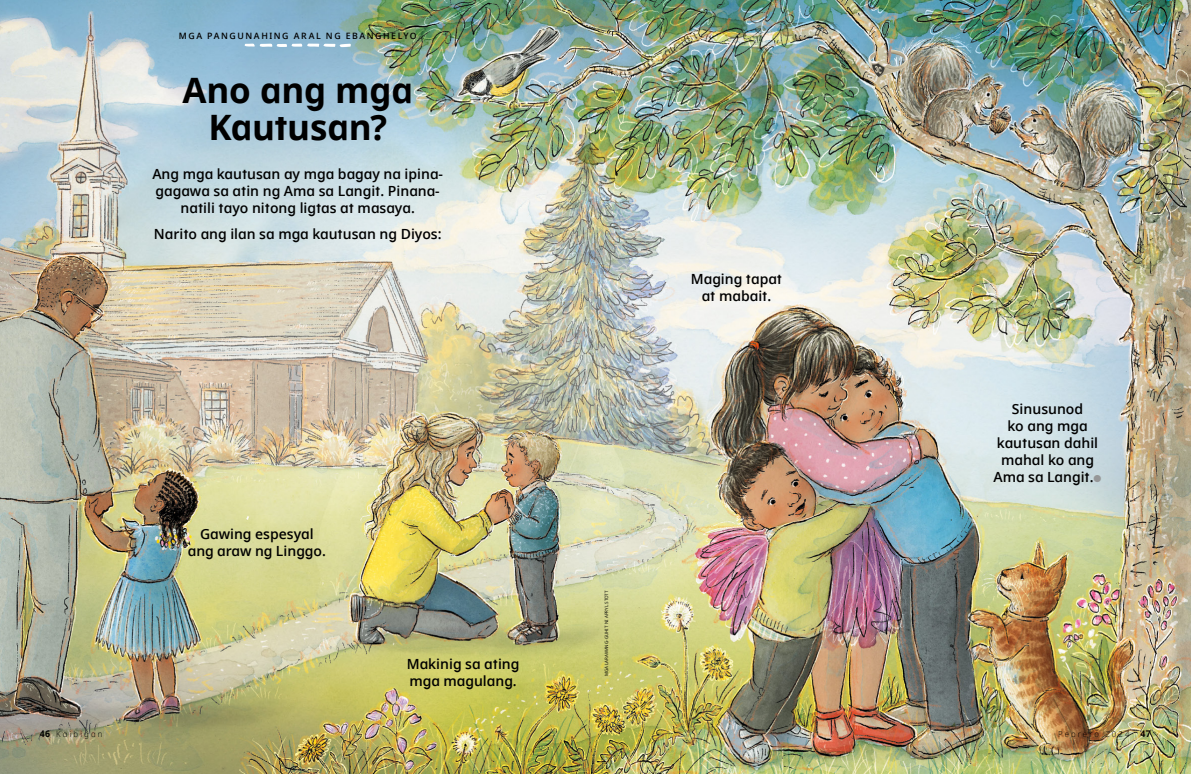
<style>
.page{position:relative;width:1191px;height:774px;background:#fff}
.page>*{position:absolute;margin:0;border:0;box-sizing:border-box;transform-origin:0 0}
.t1{font:700 35px/37px "Dots Solidlds Lat";letter-spacing:-.01em;color:#000;text-align:center}
.p1_First{font:600 14px/17px "Dots Solidlds Lat";color:#000;text-align:center}
.t2{font:600 8.8px "Dots Solidlds Lat";letter-spacing:.175em;color:#000}
.t3{font:300 8.2px "Dots Solidlds Lat";letter-spacing:.28em;color:#000;scale:.95 1}
.p1_figure_image_credit_first{font:4.5px "Dots Solidlds Lat";color:#000}
.s1{font-family:"Ding P Ilds Dpi";font-weight:400;font-size:10px;color:#969798}
.s2{font-weight:700;font-size:9.2px}
</style>
<div class="page">
<img style="left:0;top:0;width:1191px;height:774px">
<svg style="left:244px;top:43px;width:107px;height:4px"></svg>
<img style="left:866px;top:49px;width:45px;height:28px">
<p class="t2" style="left:179px;top:29px;width:239px">MGA PANGUNAHING ARAL NG EBANGHELYO</p>
<p class="t1" style="left:182px;top:72px;width:232px">Ano ang mga<br>Kautusan?</p>
<p class="p1_First" style="left:152px;top:165px;width:292px">Ang mga kautusan ay mga bagay na ipina&shy;gagawa sa atin ng Ama sa Langit. Pinana&shy;natili tayo nitong ligtas at masaya.</p>
<p class="p1_First" style="left:154px;top:225px;width:289px">Narito ang ilan sa mga kautusan ng Diyos:</p>
<p class="p1_First" style="left:691px;top:270px;width:93px">Maging tapat at mabait.</p>
<p class="p1_First" style="left:188px;top:526px;width:140px">Gawing espesyal ang araw ng Linggo.</p>
<p class="p1_First" style="left:407px;top:655px;width:114px;text-align:left">Makinig sa ating mga magulang.</p>
<p class="p1_figure_image_credit_first" style="left:603px;top:676px;width:87px;rotate:-90deg">MGA LARAWANG-GUHIT NI APRYL STOTT</p>
<p class="p1_First" style="left:993px;top:400px;width:109px">Sinusunod<br>ko ang mga kautusan dahil mahal ko ang<br>Ama sa Langit.<span class="s1">●</span></p>
<p class="t3" style="left:40px;top:728px;width:67px"><span class="s2">46</span> Kaibigan</p>
<p class="t3" style="left:1058px;top:728px;width:99px">Pebrero 2024 <span class="s2">47</span></p>
</div>
